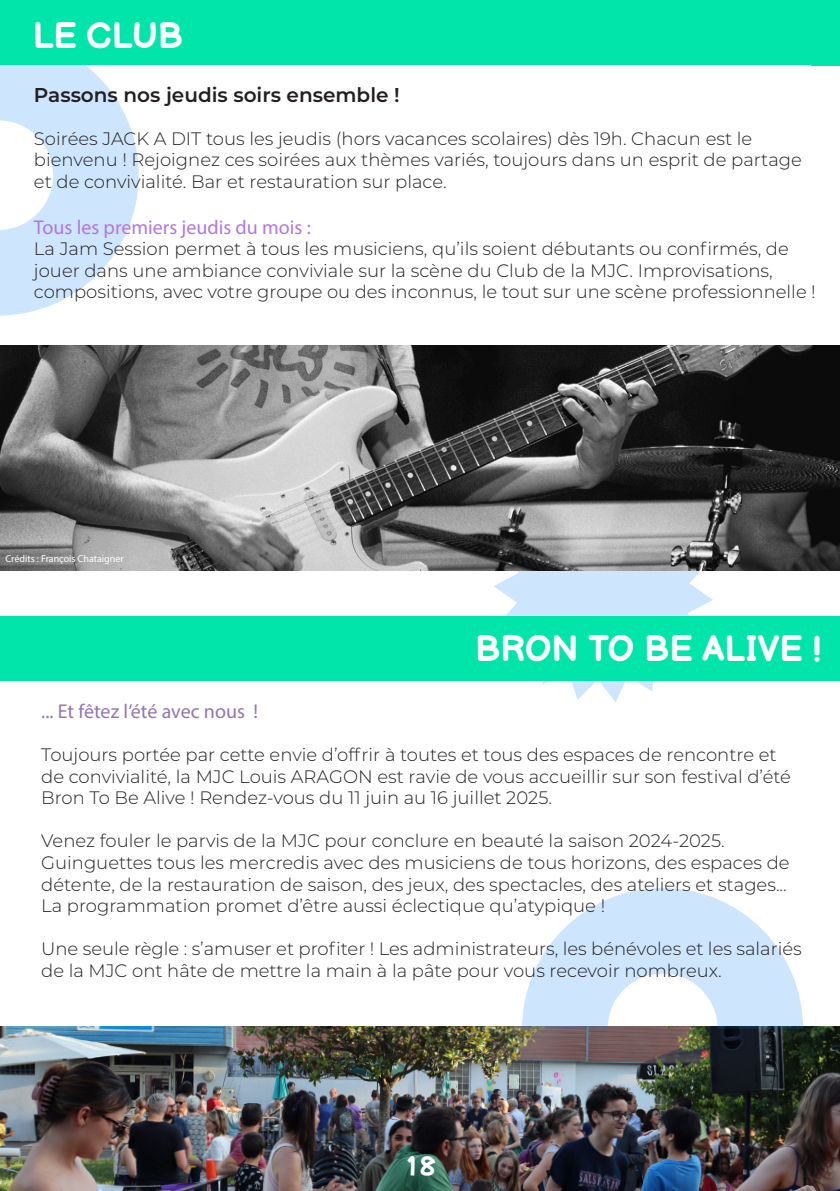
<style>
.page{position:relative;width:840px;height:1191px;background:#fff}
.page>*{position:absolute;margin:0;border:0;box-sizing:border-box;transform-origin:0 0}
.t1{font:700 36px "Balsamiq Sans";color:#fff}
.t2{font:22px "Mochiy Pop One";color:#fff}
.t3{font:600 20px "Montserrat";color:#231f20}
.t4{font:20px "Myriad Pro";color:#b476db}
.t5{font:20px "Myriad Pro";color:#9375b4}
.t6{font:300 18px/21.6px "Montserrat";color:#231f20}
.t7{font:10px "Myriad Pro";color:#fff}
</style>
<div class="page">
<img style="left:0;top:1026px;width:839px;height:165px">
<svg style="left:0;top:65px;width:139px;height:250px"></svg>
<svg style="left:493px;top:570px;width:219px;height:132px;fill:#cde5fd"></svg>
<svg style="left:522px;top:888px;width:280px;height:140px"></svg>
<div style="left:0;top:0;width:839px;height:65px;background:#01e4aa"></div>
<div style="left:0;top:616px;width:839px;height:64px;background:#01e4aa"></div>
<img style="left:0;top:345px;width:839px;height:225px">
<p class="t1" style="left:33px;top:4px;width:152px">LE CLUB</p>
<p class="t3" style="left:34px;top:80px;width:367px">Passons nos jeudis soirs ensemble !</p>
<p class="t6" style="left:34px;top:127px;width:769px">Soirées JACK A DIT tous les jeudis (hors vacances scolaires) dès 19h. Chacun est le bienvenu ! Rejoignez ces soirées aux thèmes variés, toujours dans un esprit de partage et de convivialité. Bar et restauration sur place.</p>
<p class="t4" style="left:34px;top:215px;width:278px">Tous les premiers jeudis du mois :</p>
<p class="t6" style="left:34px;top:237px;width:782px">La Jam Session permet à tous les musiciens, qu’ils soient débutants ou confirmés, de jouer dans une ambiance conviviale sur la scène du Club de la MJC. Improvisations, compositions, avec votre groupe ou des inconnus, le tout sur une scène professionnelle !</p>
<p class="t7" style="left:6px;top:552px;width:119px">Crédits : François Chataigner</p>
<p class="t1" style="left:475px;top:617px;width:348px">BRON TO BE ALIVE !</p>
<p class="t5" style="left:41px;top:698px;width:218px">... Et fêtez l’été avec nous !</p>
<p class="t6" style="left:41px;top:743px;width:751px">Toujours portée par cette envie d’offrir à toutes et tous des espaces de rencontre et de convivialité, la MJC Louis ARAGON est ravie de vous accueillir sur son festival d’été<br>Bron To Be Alive ! Rendez-vous du 11 juin au 16 juillet 2025.</p>
<p class="t6" style="left:41px;top:829px;width:749px">Venez fouler le parvis de la MJC pour conclure en beauté la saison 2024-2025.<br>Guinguettes tous les mercredis avec des musiciens de tous horizons, des espaces de détente, de la restauration de saison, des jeux, des spectacles, des ateliers et stages...<br>La programmation promet d’être aussi éclectique qu’atypique !</p>
<p class="t6" style="left:41px;top:937px;width:761px">Une seule règle : s’amuser et profiter ! Les administrateurs, les bénévoles et les salariés de la MJC ont hâte de mettre la main à la pâte pour vous recevoir nombreux.</p>
<p class="t2" style="left:405px;top:1148px;width:33px">18</p>
</div>
